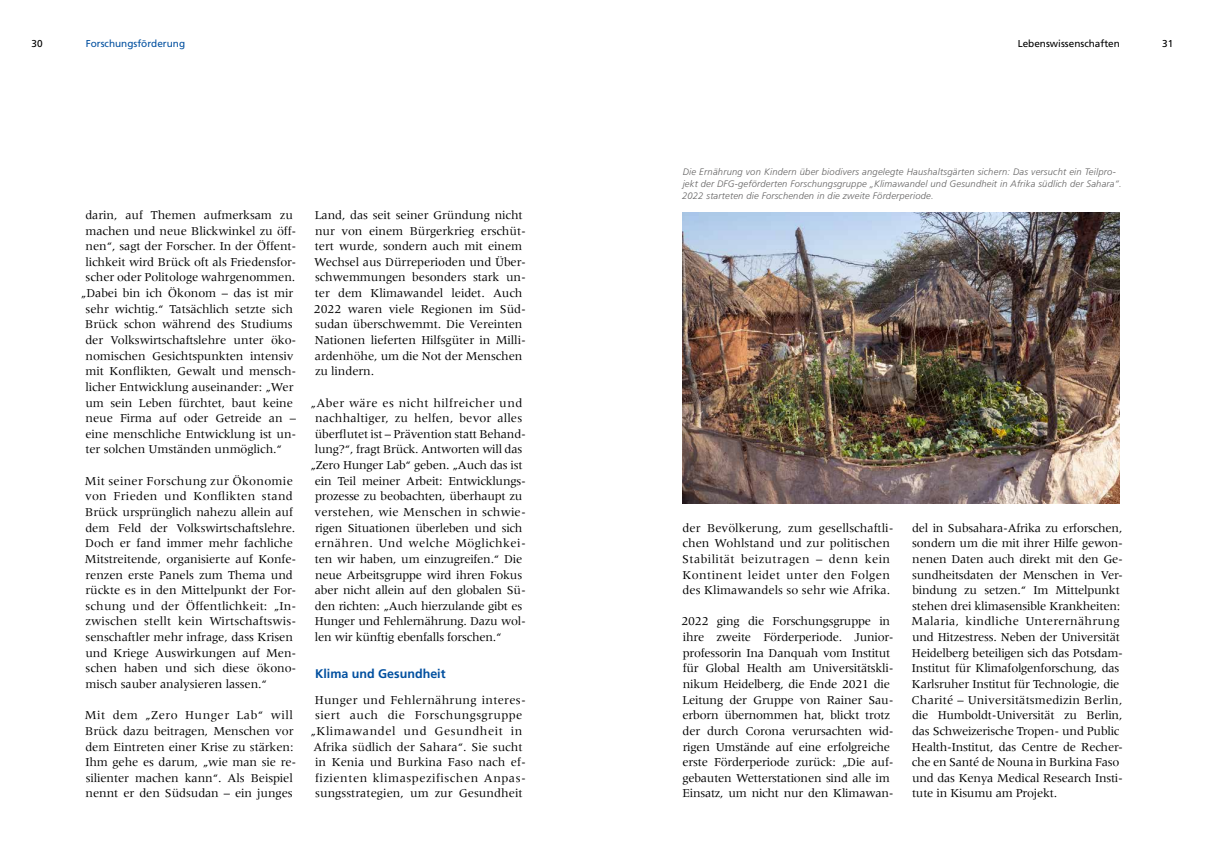
<style>
.page{position:relative;width:1205px;height:851px;background:#fff}
.page>*{position:absolute;margin:0;border:0;box-sizing:border-box;transform-origin:0 0}
.t1{font:12.5px/15.6px "Meridien LT Std";letter-spacing:-.01em;color:#000}
.t2{font:12.5px/15.6px "Meridien LT Std";letter-spacing:.02em;color:#000;text-align:center}
.t3{font:12.5px "Meridien LT Std";letter-spacing:.01em;color:#000}
.t4{font:12.5px "Meridien LT Std";letter-spacing:.03em;color:#000}
.t5{font:700 12.5px "Frutiger LT Std";color:#004f9f}
.t6{font:10px "Frutiger LT Std";color:#000}
.t7{font:10px "Frutiger LT Std";color:#004f9f}
.t8{font:italic 300 9.38px/11.9px "Frutiger LT Std";letter-spacing:.02em;color:#646363}
</style>
<div class="page">
<img style="left:682px;top:213px;width:438px;height:291px">
<p class="t7" style="left:86px;top:38px;width:101px">Forschungsförderung</p>
<p class="t6" style="left:1017px;top:38px;width:104px">Lebenswissenschaften</p>
<p class="t6" style="left:32px;top:38px;width:13px">30</p>
<p class="t6" style="left:1162px;top:38px;width:12px">31</p>
<p class="t1" style="left:85px;top:207px;width:209px">darin, auf Themen aufmerksam zu</p>
<p class="t1" style="left:85px;top:223px;width:212px">machen und neue Blickwinkel zu öff-</p>
<p class="t1" style="left:86px;top:238px;width:212px">nen“, sagt der Forscher. In der Öffent-</p>
<p class="t1" style="left:85px;top:254px;width:212px">lichkeit wird Brück oft als Friedensfor-</p>
<p class="t1" style="left:86px;top:269px;width:211px">scher oder Politologe wahrgenommen.</p>
<p class="t1" style="left:81px;top:285px;width:214px">„Dabei bin ich Ökonom – das ist mir</p>
<p class="t1" style="left:86px;top:301px;width:209px">sehr wichtig.“ Tatsächlich setzte sich</p>
<p class="t1" style="left:85px;top:316px;width:209px">Brück schon während des Studiums</p>
<p class="t1" style="left:85px;top:332px;width:212px">der Volkswirtschaftslehre unter öko-</p>
<p class="t1" style="left:86px;top:348px;width:209px">nomischen Gesichtspunkten intensiv</p>
<p class="t1" style="left:85px;top:363px;width:212px">mit Konflikten, Gewalt und mensch-</p>
<p class="t1" style="left:85px;top:379px;width:210px">licher Entwicklung auseinander: „Wer</p>
<p class="t1" style="left:85px;top:394px;width:209px">um sein Leben fürchtet, baut keine</p>
<p class="t1" style="left:86px;top:410px;width:212px">neue Firma auf oder Getreide an –</p>
<p class="t1" style="left:85px;top:426px;width:212px">eine menschliche Entwicklung ist un-</p>
<p class="t1" style="left:85px;top:441px;width:198px">ter solchen Umständen unmöglich.“</p>
<p class="t1" style="left:85px;top:473px;width:213px">Mit seiner Forschung zur Ökonomie von Frieden und Konflikten stand Brück ursprünglich nahezu allein auf dem Feld der Volkswirtschaftslehre.<br>Doch er fand immer mehr fachliche Mitstreitende, organisierte auf Konfe&shy;renzen erste Panels zum Thema und rückte es in den Mittelpunkt der For&shy;schung und der Öffentlichkeit: „In&shy;zwischen stellt kein Wirtschaftswis&shy;senschaftler mehr infrage, dass Krisen und Kriege Auswirkungen auf Men&shy;schen haben und sich diese ökono&shy;misch sauber analysieren lassen.“</p>
<p class="t1" style="left:85px;top:707px;width:213px">Mit dem „Zero Hunger Lab“ will Brück dazu beitragen, Menschen vor dem Eintreten einer Krise zu stärken:<br>Ihm gehe es darum, „wie man sie re&shy;silienter machen kann“. Als Beispiel nennt er den Südsudan – ein junges</p>
<p class="t1" style="left:314px;top:207px;width:213px">Land, das seit seiner Gründung nicht nur von einem Bürgerkrieg erschüt&shy;tert wurde, sondern auch mit einem Wechsel aus Dürreperioden und Über&shy;schwemmungen besonders stark un&shy;ter dem Klimawandel leidet. Auch 2022 waren viele Regionen im Süd&shy;sudan überschwemmt. Die Vereinten Nationen lieferten Hilfsgüter in Milli&shy;ardenhöhe, um die Not der Menschen zu lindern.</p>
<p class="t4" style="left:310px;top:395px;width:213px">„Aber wäre es nicht hilfreicher und</p>
<p class="t3" style="left:315px;top:411px;width:209px">nachhaltiger, zu helfen, bevor alles</p>
<p class="t1" style="left:315px;top:426px;width:213px">überflutet ist – Prävention statt Behand-</p>
<p class="t1" style="left:315px;top:441px;width:209px">lung?“, fragt Brück. Antworten will das</p>
<p class="t1" style="left:310px;top:457px;width:214px">„Zero Hunger Lab“ geben. „Auch das ist</p>
<p class="t1" style="left:315px;top:473px;width:212px">ein Teil meiner Arbeit: Entwicklungs-</p>
<p class="t1" style="left:315px;top:488px;width:209px">prozesse zu beobachten, überhaupt zu</p>
<p class="t3" style="left:315px;top:505px;width:213px">verstehen, wie Menschen in schwie-</p>
<p class="t1" style="left:315px;top:519px;width:209px">rigen Situationen überleben und sich</p>
<p class="t4" style="left:315px;top:536px;width:212px">ernähren. Und welche Möglichkei-</p>
<p class="t1" style="left:315px;top:551px;width:209px">ten wir haben, um einzugreifen.“ Die</p>
<p class="t1" style="left:315px;top:566px;width:209px">neue Arbeitsgruppe wird ihren Fokus</p>
<p class="t1" style="left:315px;top:582px;width:212px">aber nicht allein auf den globalen Sü-</p>
<p class="t1" style="left:315px;top:598px;width:209px">den richten: „Auch hierzulande gibt es</p>
<p class="t1" style="left:315px;top:613px;width:213px">Hunger und Fehlernährung. Dazu wol-</p>
<p class="t1" style="left:315px;top:629px;width:188px">len wir künftig ebenfalls forschen.“</p>
<p class="t5" style="left:315px;top:666px;width:132px">Klima und Gesundheit</p>
<p class="t2" style="left:310px;top:691px;width:217px">Hunger und Fehlernährung interes&shy;siert auch die Forschungsgruppe „Klimawandel und Gesundheit in Afrika südlich der Sahara“. Sie sucht in Kenia und Burkina Faso nach ef&shy;fizienten klimaspezifischen Anpas&shy;sungsstrategien, um zur Gesundheit</p>
<p class="t8" style="left:682px;top:166px;width:441px">Die Ernährung von Kindern über biodivers angelegte Haushaltsgärten sichern: Das versucht ein Teilpro&shy;jekt der DFG-geförderten Forschungsgruppe „Klimawandel und Gesundheit in Afrika südlich der Sahara“.<br>2022 starteten die Forschenden in die zweite Förderperiode.</p>
<p class="t1" style="left:682px;top:519px;width:213px">der Bevölkerung, zum gesellschaftli&shy;chen Wohlstand und zur politischen Stabilität beizutragen – denn kein Kontinent leidet unter den Folgen des Klimawandels so sehr wie Afrika.</p>
<p class="t1" style="left:681px;top:613px;width:213px">2022 ging die Forschungsgruppe in ihre zweite Förderperiode. Junior&shy;professorin Ina Danquah vom Institut für Global Health am Universitätskli&shy;nikum Heidelberg, die Ende 2021 die Leitung der Gruppe von Rainer Sau&shy;erborn übernommen hat, blickt trotz der durch Corona verursachten wid&shy;rigen Umstände auf eine erfolgreiche erste Förderperiode zurück: „Die auf&shy;gebauten Wetterstationen sind alle im Einsatz, um nicht nur den Klimawan-</p>
<p class="t1" style="left:911px;top:519px;width:213px">del in Subsahara-Afrika zu erforschen, sondern um die mit ihrer Hilfe gewon&shy;nenen Daten auch direkt mit den Ge&shy;sundheitsdaten der Menschen in Ver&shy;bindung zu setzen.“ Im Mittelpunkt stehen drei klimasensible Krankheiten:<br>Malaria, kindliche Unterernährung und Hitzestress. Neben der Universität Heidelberg beteiligen sich das Potsdam-Institut für Klimafolgenforschung, das Karlsruher Institut für Technologie, die Charité – Universitätsmedizin Berlin, die Humboldt-Universität zu Berlin, das Schweizerische Tropen- und Public Health-Institut, das Centre de Recher&shy;che en Santé de Nouna in Burkina Faso und das Kenya Medical Research Insti&shy;tute in Kisumu am Projekt.</p>
</div>
